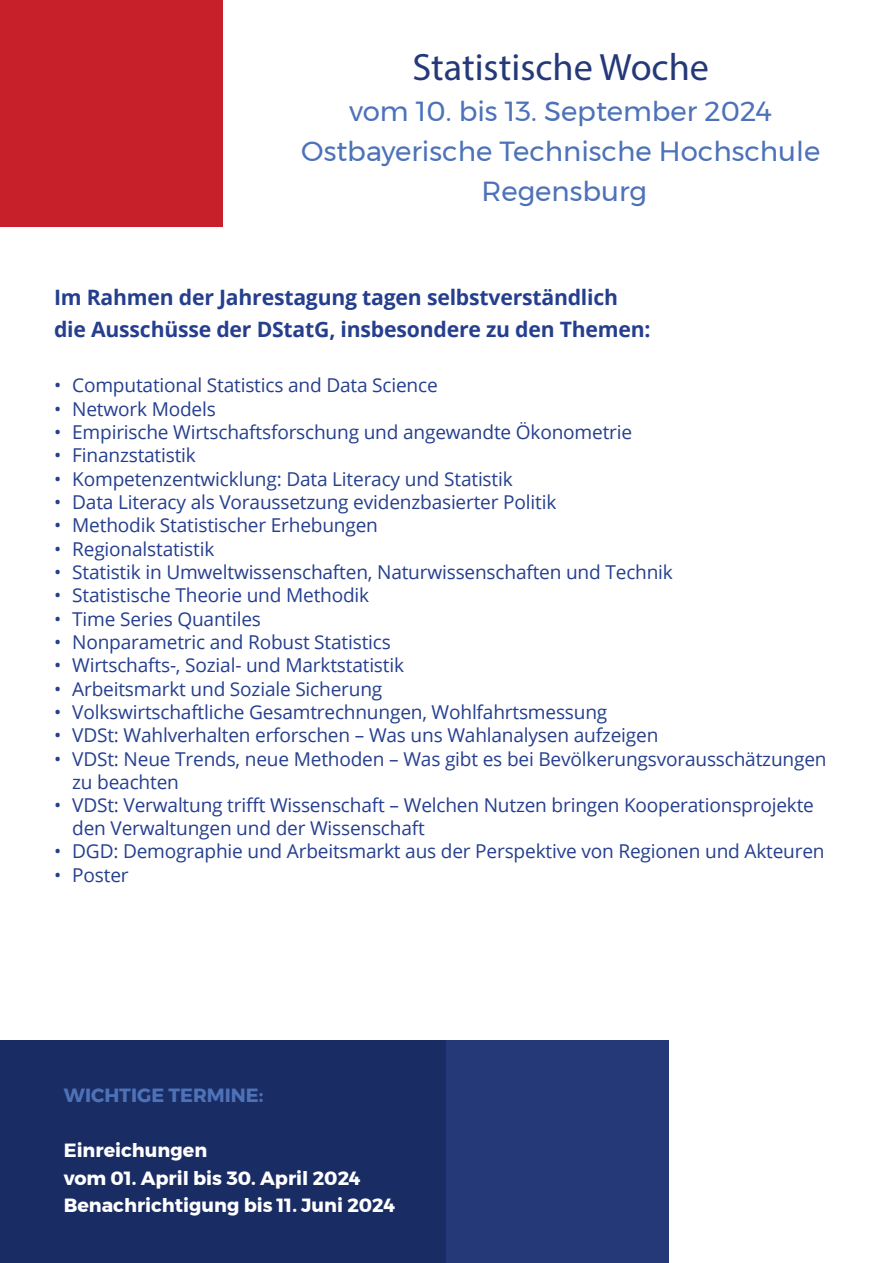
<style>
.page{position:relative;width:893px;height:1263px;background:#fff}
.page>*{position:absolute;margin:0;border:0;box-sizing:border-box;transform-origin:0 0}
.t1{font:38.25px "Myriad Pro";color:#253978}
.t2{font:27.6px/40.3px "Montserrat";color:#4d72b8;text-align:center}
.t3{font:700 21.15px "Open Sans";letter-spacing:-.01em;color:#253f8e}
.t4{font:19.05px/23px "Open Sans";letter-spacing:-.01em;color:#253f8e}
.t5{font:700 19.05px "Montserrat";color:#fff}
.t6{font:700 19.05px "Montserrat";color:#4d72b8}
</style>
<div class="page">
<div style="left:0;top:0;width:223px;height:226px;background:#c8202a"></div>
<div style="left:0;top:1041px;width:446px;height:222px;background:#1a2c64"></div>
<div style="left:446px;top:1041px;width:223px;height:222px;background:#253978"></div>
<p class="t1" style="left:412px;top:44px;width:298px">Statistische Woche</p>
<p class="t2" style="left:301px;top:90px;width:520px">vom 10. bis 13. September 2024<br>Ostbayerische Technische Hochschule</p>
<p class="t2" style="left:482px;top:171px;width:167px">Regensburg</p>
<p class="t3" style="left:54px;top:283px;width:566px">Im Rahmen der Jahrestagung tagen selbstverständlich</p>
<p class="t3" style="left:54px;top:315px;width:598px">die Ausschüsse der DStatG, insbesondere zu den Themen:</p>
<p class="t4" style="left:54px;top:373px;width:385px">• Computational Statistics and Data Science</p>
<p class="t4" style="left:54px;top:397px;width:163px">• Network Models</p>
<p class="t4" style="left:54px;top:420px;width:579px">• Empirische Wirtschaftsforschung und angewandte Ökonometrie</p>
<p class="t4" style="left:54px;top:443px;width:143px">• Finanzstatistik</p>
<p class="t4" style="left:54px;top:467px;width:460px">• Kompetenzentwicklung: Data Literacy und Statistik</p>
<p class="t4" style="left:54px;top:490px;width:504px">• Data Literacy als Voraussetzung evidenzbasierter Politik</p>
<p class="t4" style="left:54px;top:513px;width:325px">• Methodik Statistischer Erhebungen</p>
<p class="t4" style="left:54px;top:537px;width:162px">• Regionalstatistik</p>
<p class="t4" style="left:54px;top:560px;width:620px">• Statistik in Umweltwissenschaften, Naturwissenschaften und Technik</p>
<p class="t4" style="left:54px;top:583px;width:317px">• Statistische Theorie und Methodik</p>
<p class="t4" style="left:54px;top:607px;width:208px">• Time Series Quantiles</p>
<p class="t4" style="left:54px;top:630px;width:338px">• Nonparametric and Robust Statistics</p>
<p class="t4" style="left:54px;top:653px;width:351px">• Wirtschafts-, Sozial- und Marktstatistik</p>
<p class="t4" style="left:54px;top:677px;width:330px">• Arbeitsmarkt und Soziale Sicherung</p>
<p class="t4" style="left:54px;top:700px;width:555px">• Volkswirtschaftliche Gesamtrechnungen, Wohlfahrtsmessung</p>
<p class="t4" style="left:54px;top:723px;width:606px">• VDSt: Wahlverhalten erforschen – Was uns Wahlanalysen aufzeigen</p>
<p class="t4" style="left:72px;top:747px;width:756px;text-indent:-18px">• VDSt: Neue Trends, neue Methoden – Was gibt es bei Bevölkerungsvorausschätzungen zu beachten</p>
<p class="t4" style="left:72px;top:793px;width:743px;text-indent:-18px">• VDSt: Verwaltung trifft Wissenschaft – Welchen Nutzen bringen Kooperationsprojekte den Verwaltungen und der Wissenschaft</p>
<p class="t4" style="left:54px;top:839px;width:772px">• DGD: Demographie und Arbeitsmarkt aus der Perspektive von Regionen und Akteuren</p>
<p class="t4" style="left:54px;top:863px;width:76px">• Poster</p>
<p class="t6" style="left:64px;top:1080px;width:201px">WICHTIGE TERMINE:</p>
<p class="t5" style="left:64px;top:1135px;width:145px">Einreichungen</p>
<p class="t5" style="left:64px;top:1162px;width:299px">vom 01. April bis 30. April 2024</p>
<p class="t5" style="left:64px;top:1190px;width:333px">Benachrichtigung bis 11. Juni 2024</p>
</div>
